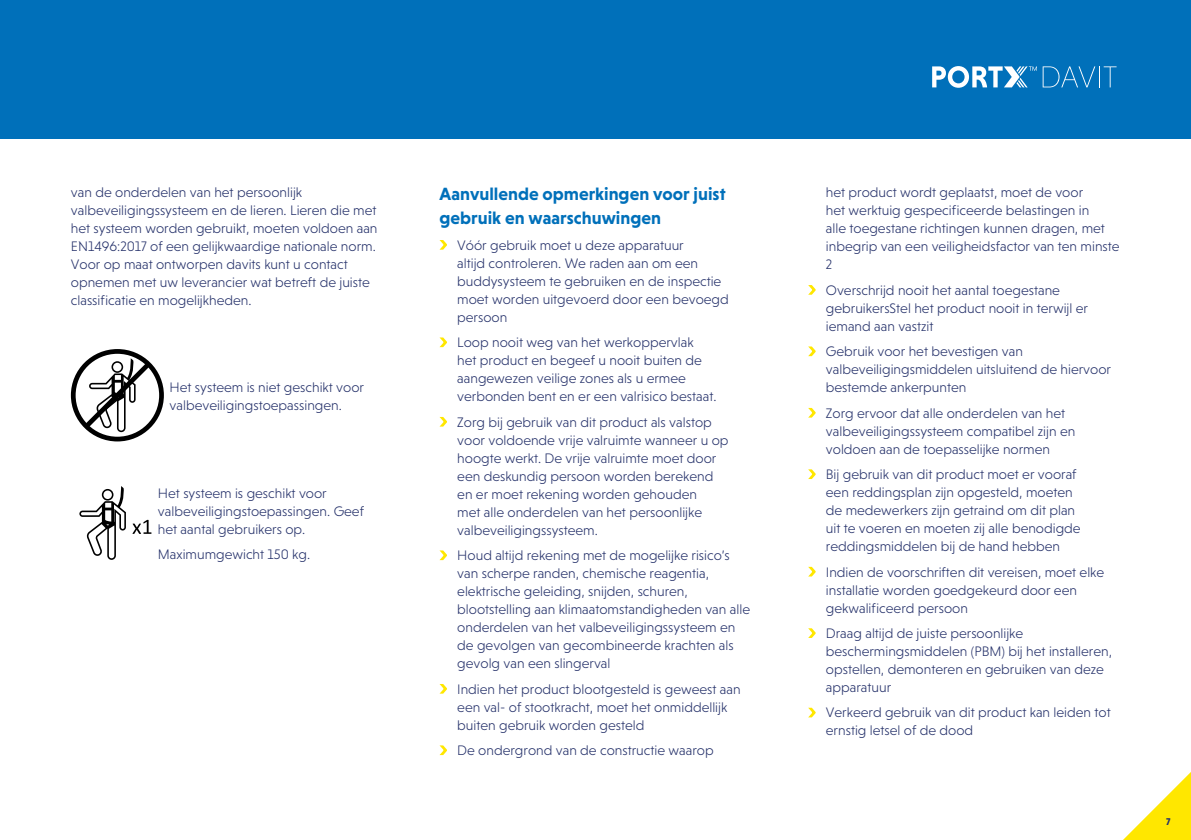
<style>
.page{position:relative;width:1191px;height:840px;background:#fff}
.page>*{position:absolute;margin:0;border:0;box-sizing:border-box;transform-origin:0 0}
.t1{font:700 18px/24px "Niveau Grotesk";color:#0070ba}
.t2{font:300 14px/18px "Niveau Grotesk";color:#25316a}
.t3{font:700 10px "Niveau Grotesk";color:#25316a}
</style>
<div class="page">
<div style="left:0;top:0;width:1191px;height:138px;background:#0070ba"></div>
<svg style="left:1124px;top:772px;width:67px;height:67px"></svg>
<svg style="left:1042px;top:66px;width:74px;height:21px"></svg>
<svg style="left:932px;top:66px;width:104px;height:22px"></svg>
<svg style="left:439px;top:240px;width:8px;height:9px"></svg>
<svg style="left:439px;top:337px;width:8px;height:10px"></svg>
<svg style="left:439px;top:416px;width:8px;height:10px"></svg>
<svg style="left:439px;top:550px;width:8px;height:10px"></svg>
<svg style="left:439px;top:684px;width:8px;height:9px"></svg>
<svg style="left:439px;top:745px;width:8px;height:9px"></svg>
<svg style="left:808px;top:285px;width:7px;height:9px"></svg>
<svg style="left:808px;top:346px;width:7px;height:10px"></svg>
<svg style="left:808px;top:407px;width:7px;height:10px"></svg>
<svg style="left:808px;top:469px;width:7px;height:10px"></svg>
<svg style="left:808px;top:566px;width:7px;height:10px"></svg>
<svg style="left:808px;top:628px;width:7px;height:9px"></svg>
<svg style="left:808px;top:707px;width:7px;height:10px"></svg>
<div style="left:71px;top:349px;width:93px;height:92px;border:5px solid #000;border-radius:50%"></div>
<svg style="left:78px;top:357px;width:77px;height:77px"></svg>
<svg style="left:79px;top:486px;width:47px;height:73px"></svg>
<svg style="left:132px;top:519px;width:19px;height:14px"></svg>
<p class="t2" style="left:71px;top:183px;width:308px">van de onderdelen van het persoonlijk valbeveiligingssysteem en de lieren. Lieren die met het systeem worden gebruikt, moeten voldoen aan EN1496:2017 of een gelijkwaardige nationale norm.<br>Voor op maat ontworpen davits kunt u contact opnemen met uw leverancier wat betreft de juiste classificatie en mogelijkheden.</p>
<p class="t1" style="left:439px;top:182px;width:287px">Aanvullende opmerkingen voor juist gebruik en waarschuwingen</p>
<p class="t2" style="left:457px;top:236px;width:273px">Vóór gebruik moet u deze apparatuur<br>altijd controleren. We raden aan om een buddysysteem te gebruiken en de inspectie moet worden uitgevoerd door een bevoegd persoon</p>
<p class="t2" style="left:457px;top:333px;width:261px">Loop nooit weg van het werkoppervlak<br>het product en begeef u nooit buiten de aangewezen veilige zones als u ermee verbonden bent en er een valrisico bestaat.</p>
<p class="t2" style="left:457px;top:412px;width:273px">Zorg bij gebruik van dit product als valstop voor voldoende vrije valruimte wanneer u op hoogte werkt. De vrije valruimte moet door een deskundig persoon worden berekend en er moet rekening worden gehouden<br>met alle onderdelen van het persoonlijke valbeveiligingssysteem.</p>
<p class="t2" style="left:457px;top:546px;width:294px">Houd altijd rekening met de mogelijke risico’s van scherpe randen, chemische reagentia, elektrische geleiding, snijden, schuren, blootstelling aan klimaatomstandigheden van alle onderdelen van het valbeveiligingssysteem en de gevolgen van gecombineerde krachten als gevolg van een slingerval</p>
<p class="t2" style="left:457px;top:679px;width:285px">Indien het product blootgesteld is geweest aan een val- of stootkracht, moet het onmiddellijk buiten gebruik worden gesteld</p>
<p class="t2" style="left:457px;top:740px;width:258px">De ondergrond van de constructie waarop</p>
<p class="t2" style="left:170px;top:377px;width:196px">Het systeem is niet geschikt voor valbeveiligingstoepassingen.</p>
<p class="t2" style="left:158px;top:483px;width:207px">Het systeem is geschikt voor valbeveiligingstoepassingen. Geef het aantal gebruikers op.</p>
<p class="t2" style="left:158px;top:545px;width:154px">Maximumgewicht 150 kg.</p>
<p class="t2" style="left:826px;top:183px;width:295px">het product wordt geplaatst, moet de voor<br>het werktuig gespecificeerde belastingen in<br>alle toegestane richtingen kunnen dragen, met inbegrip van een veiligheidsfactor van ten minste 2</p>
<p class="t2" style="left:826px;top:281px;width:264px">Overschrijd nooit het aantal toegestane gebruikersStel het product nooit in terwijl er iemand aan vastzit</p>
<p class="t2" style="left:826px;top:342px;width:287px">Gebruik voor het bevestigen van valbeveiligingsmiddelen uitsluitend de hiervoor bestemde ankerpunten</p>
<p class="t2" style="left:826px;top:403px;width:251px">Zorg ervoor dat alle onderdelen van het valbeveiligingssysteem compatibel zijn en voldoen aan de toepasselijke normen</p>
<p class="t2" style="left:826px;top:465px;width:256px">Bij gebruik van dit product moet er vooraf een reddingsplan zijn opgesteld, moeten de medewerkers zijn getraind om dit plan uit te voeren en moeten zij alle benodigde reddingsmiddelen bij de hand hebben</p>
<p class="t2" style="left:826px;top:562px;width:280px">Indien de voorschriften dit vereisen, moet elke installatie worden goedgekeurd door een gekwalificeerd persoon</p>
<p class="t2" style="left:826px;top:623px;width:288px">Draag altijd de juiste persoonlijke beschermingsmiddelen (PBM) bij het installeren, opstellen, demonteren en gebruiken van deze apparatuur</p>
<p class="t2" style="left:826px;top:703px;width:286px">Verkeerd gebruik van dit product kan leiden tot ernstig letsel of de dood</p>
<p class="t3" style="left:1166px;top:815px;width:6px">7</p>
</div>
